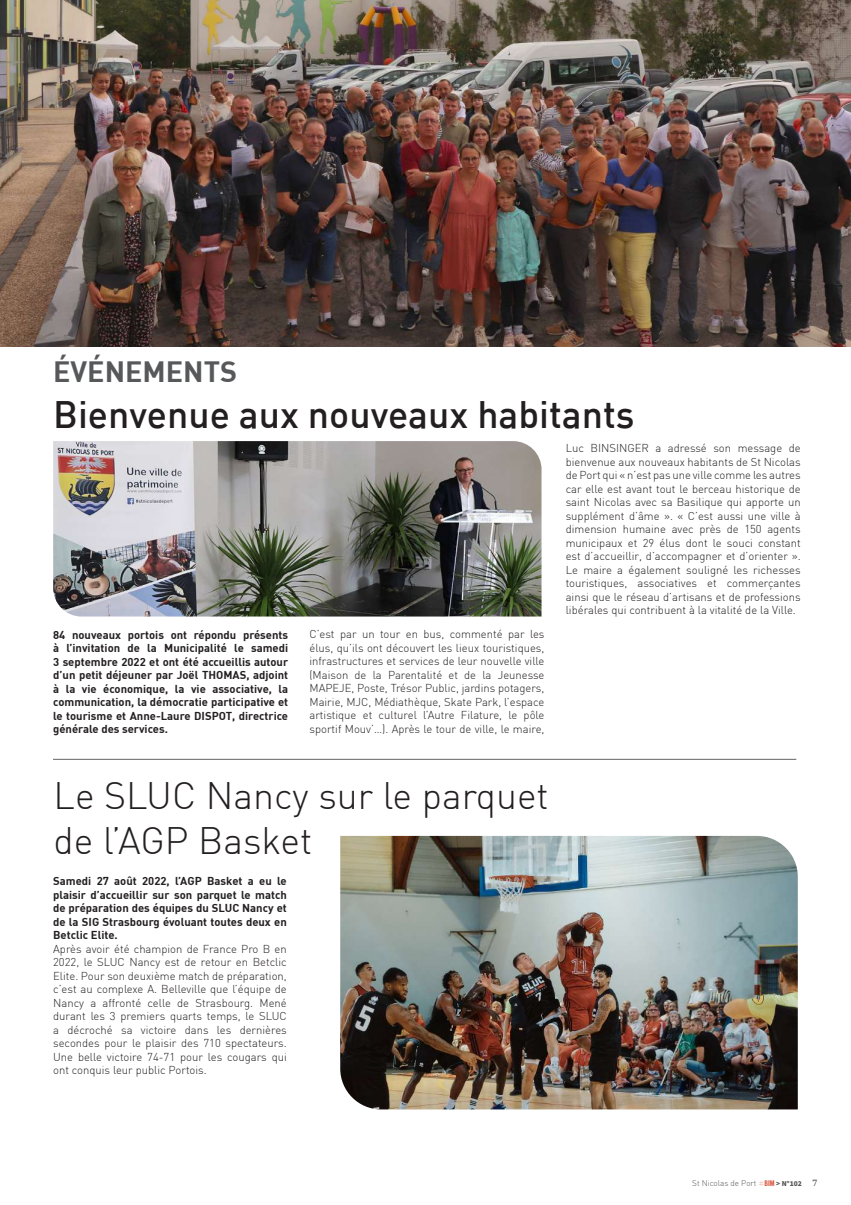
<style>
.page{position:relative;width:851px;height:1205px;background:#fff}
.page>*{position:absolute;margin:0;border:0;box-sizing:border-box;transform-origin:0 0}
.t1{font:300 37.5px/45px "DIN";color:#231f20}
.t2{font:500 37.5px "DIN";color:#231f20}
.t3{font:700 28.75px "DIN";color:#57585a}
.t4{font:300 11.25px/13.5px "DIN";color:#231f20;text-align:justify}
.t5{font:700 11.25px/13.5px "DIN";color:#231f20;text-align:justify}
.t6{font:300 8.12px "DIN";color:#57585a}
.s1{font-family:"Langdon";font-weight:400;color:#d95842}
.s2{font-family:"Source Sans Pro";font-weight:900;font-size:7.5px}
.s3{font-family:"Droid Serif";font-weight:700;font-size:8.75px}
</style>
<div class="page">
<hr style="left:53px;top:759px;width:743px;height:1px;background:#636366">
<img style="left:340px;top:836px;width:457px;height:273px">
<img style="left:0;top:0;width:850px;height:347px">
<img style="left:53px;top:441px;width:488px;height:175px">
<h2 class="t3" style="left:53px;top:353px;width:185px">ÉVÉNEMENTS</h2>
<h1 class="t2" style="left:53px;top:390px;width:582px">Bienvenue aux nouveaux habitants</h1>
<p class="t5" style="left:53px;top:627px;width:236px">84 nouveaux portois ont répondu présents à l’invitation de la Municipalité le samedi 3 septembre 2022 et ont été accueillis autour d’un petit déjeuner par Joël THOMAS, adjoint à la vie économique, la vie associative, la communication, la démocratie participative et le tourisme et Anne-Laure DISPOT, directrice générale des services.</p>
<p class="t4" style="left:309px;top:627px;width:236px">C’est par un tour en bus, commenté par les élus, qu’ils ont découvert les lieux touristiques, infrastructures et services de leur nouvelle ville (Maison de la Parentalité et de la Jeunesse MAPEJE, Poste, Trésor Public, jardins potagers, Mairie, MJC, Médiathèque, Skate Park, l’espace artistique et culturel l’Autre Filature, le pôle sportif Mouv’…). Après le tour de ville, le maire,</p>
<h1 class="t1" style="left:54px;top:773px;width:496px">Le SLUC Nancy sur le parquet de l’AGP Basket</h1>
<p class="t5" style="left:53px;top:874px;width:235px">Samedi 27 août 2022, l’AGP Basket a eu le plaisir d’accueillir sur son parquet le match de préparation des équipes du SLUC Nancy et de la SIG Strasbourg évoluant toutes deux en Betclic Elite.</p>
<p class="t4" style="left:53px;top:941px;width:235px">Après avoir été champion de France Pro B en 2022, le SLUC Nancy est de retour en Betclic Elite. Pour son deuxième match de préparation, c’est au complexe A. Belleville que l’équipe de Nancy a affronté celle de Strasbourg. Mené durant les 3 premiers quarts temps, le SLUC a décroché sa victoire dans les dernières secondes pour le plaisir des 710 spectateurs.<br>Une belle victoire 74-71 pour les cougars qui ont conquis leur public Portois.</p>
<p class="t4" style="left:565px;top:441px;width:236px">Luc BINSINGER a adressé son message de bienvenue aux nouveaux habitants de St Nicolas de Port qui « n’est pas une ville comme les autres car elle est avant tout le berceau historique de saint Nicolas avec sa Basilique qui apporte un supplément d’âme ». « C’est aussi une ville à dimension humaine avec près de 150 agents municipaux et 29 élus dont le souci constant est d’accueillir, d’accompagner et d’orienter ».<br>Le maire a également souligné les richesses touristiques, associatives et commerçantes ainsi que le réseau d’artisans et de professions libérales qui contribuent à la vitalité de la Ville.</p>
<p class="t6" style="left:692px;top:1178px;width:126px">St Nicolas de Port <span class="s1">#BIM</span> <span class="s2">&gt; N°102</span> <span class="s3">7</span></p>
</div>
